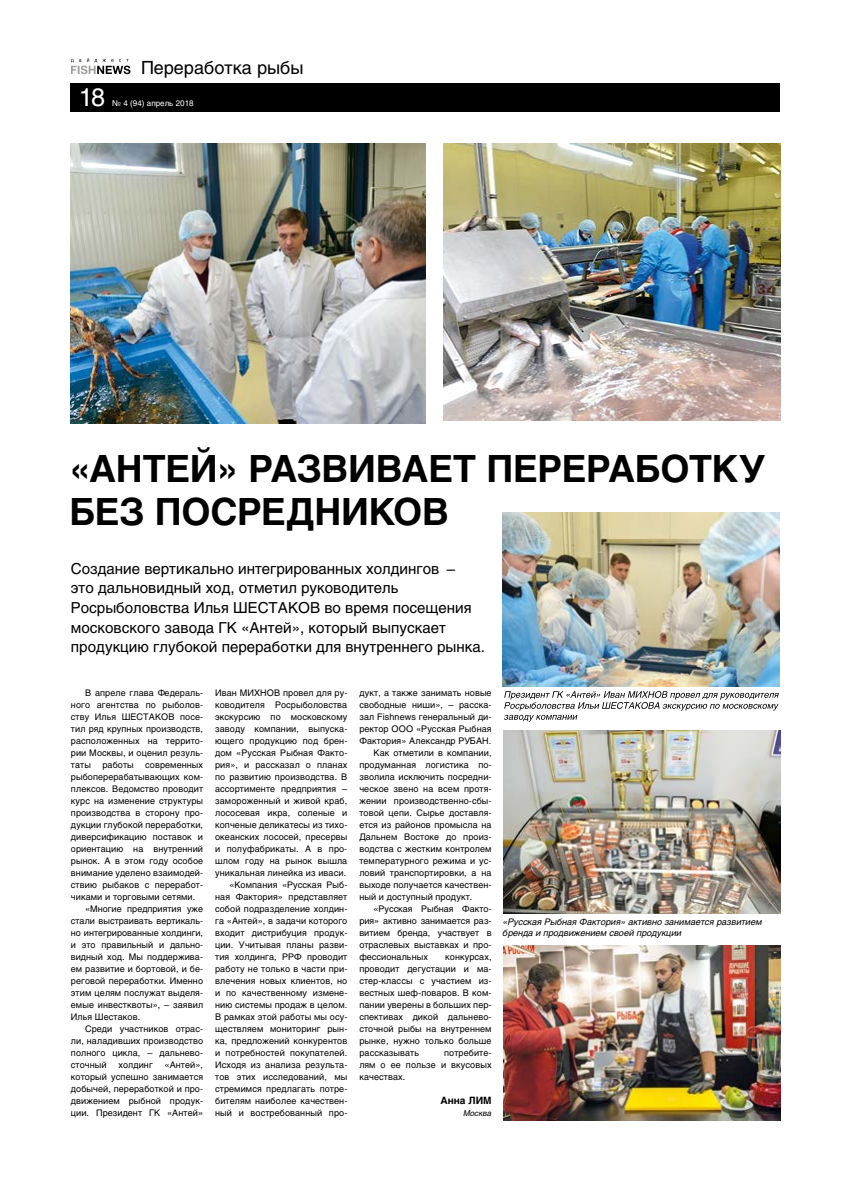
<style>
.page{position:relative;width:851px;height:1191px;background:#fff}
.page>*{position:absolute;margin:0;border:0;box-sizing:border-box;transform-origin:0 0}
.t1{font:700 37.1px/43px "Helios C";letter-spacing:-.01em;color:#000}
.t2{font:25px "Helios C";color:#fff}
.t3{font:18px "Helios C";color:#000}
.t4{font:15px/19.6px "Helios C";color:#000}
.t5{font:700 10px "Helios C";color:#000}
.t6{font:9px/12px "Helios C";letter-spacing:.01em;color:#000;text-align:justify}
.t7{font:italic 9px/11px "Helios C";color:#000}
.t8{font:8px "Helios C";color:#fff}
.t9{font:italic 8px "Helios C";color:#000}
</style>
<div class="page">
<div style="left:71px;top:83px;width:709px;height:28px;background:#000"></div>
<svg style="left:71px;top:58px;width:59px;height:16px"></svg>
<img style="left:71px;top:143px;width:354px;height:281px">
<img style="left:444px;top:143px;width:336px;height:278px">
<img style="left:503px;top:512px;width:276px;height:174px">
<img style="left:503px;top:730px;width:277px;height:183px">
<img style="left:503px;top:945px;width:277px;height:175px">
<svg style="left:504px;top:691px;width:274px;height:30px"></svg>
<h3 class="t3" style="left:141px;top:57px;width:164px">Переработка рыбы</h3>
<h2 class="t2" style="left:79px;top:82px;width:28px">18</h2>
<p class="t8" style="left:112px;top:98px;width:83px">№ 4 (94) апрель 2018</p>
<h1 class="t1" style="left:69px;top:447px;width:697px">«АНТЕЙ» РАЗВИВАЕТ ПЕРЕРАБОТКУ<br>БЕЗ ПОСРЕДНИКОВ</h1>
<p class="t4" style="left:71px;top:558px;width:415px">Создание вертикально интегрированных холдингов –<br>это дальновидный ход, отметил руководитель Росрыболовства Илья ШЕСТАКОВ во время посещения московского завода ГК «Антей», который выпускает продукцию глубокой переработки для внутреннего рынка.</p>
<p class="t6" style="left:71px;top:687px;width:134px;text-indent:14px">В апреле глава Федераль&shy;ного агентства по рыболов&shy;ству Илья ШЕСТАКОВ посе&shy;тил ряд крупных производств, расположенных на террито&shy;рии Москвы, и оценил резуль&shy;таты</p>
<p class="t6" style="left:102px;top:759px;width:33px">работы</p>
<p class="t6" style="left:145px;top:759px;width:59px">современных</p>
<p class="t6" style="left:71px;top:771px;width:134px">рыбоперерабатывающих ком-</p>
<p class="t6" style="left:71px;top:783px;width:134px">плексов. Ведомство проводит</p>
<p class="t6" style="left:71px;top:795px;width:134px">курс на изменение структуры</p>
<p class="t6" style="left:71px;top:807px;width:134px">производства в сторону про-</p>
<p class="t6" style="left:71px;top:819px;width:134px">дукции глубокой переработки,</p>
<p class="t6" style="left:71px;top:831px;width:134px">диверсификацию поставок и</p>
<p class="t6" style="left:71px;top:843px;width:134px">ориентацию на внутренний</p>
<p class="t6" style="left:71px;top:855px;width:134px">рынок. А в этом году особое</p>
<p class="t6" style="left:71px;top:867px;width:134px">внимание уделено взаимодей-</p>
<p class="t6" style="left:71px;top:879px;width:134px">ствию рыбаков с переработ-</p>
<p class="t6" style="left:71px;top:891px;width:126px">чиками и торговыми сетями.</p>
<p class="t6" style="left:85px;top:903px;width:119px">«Многие предприятия уже</p>
<p class="t6" style="left:71px;top:915px;width:134px">стали выстраивать вертикаль-</p>
<p class="t6" style="left:71px;top:927px;width:134px">но интегрированные холдинги,</p>
<p class="t6" style="left:71px;top:939px;width:134px">и это правильный и дально-</p>
<p class="t6" style="left:71px;top:951px;width:134px">видный ход. Мы поддержива-</p>
<p class="t6" style="left:71px;top:963px;width:134px">ем развитие и бортовой, и бе-</p>
<p class="t6" style="left:71px;top:975px;width:134px">реговой переработки. Именно</p>
<p class="t6" style="left:71px;top:987px;width:134px">этим целям послужат выделя-</p>
<p class="t6" style="left:71px;top:999px;width:134px">емые инвестквоты», – заявил</p>
<p class="t6" style="left:71px;top:1011px;width:71px">Илья Шестаков.</p>
<p class="t6" style="left:85px;top:1023px;width:119px">Среди участников отрас-</p>
<p class="t6" style="left:71px;top:1035px;width:134px">ли, наладивших производство</p>
<p class="t6" style="left:71px;top:1047px;width:134px">полного цикла, – дальнево-</p>
<p class="t6" style="left:71px;top:1059px;width:37px">сточный</p>
<p class="t6" style="left:118px;top:1059px;width:36px">холдинг</p>
<p class="t6" style="left:71px;top:1059px;width:134px;text-indent:94px">«Антей», который успешно занимается добычей, переработкой и про&shy;движением рыбной продук&shy;ции. Президент ГК «Антей»</p>
<p class="t6" style="left:215px;top:687px;width:134px;text-align:right">Иван МИХНОВ провел для ру&shy;ководителя Росрыболовства экскурсию по московскому заводу компании, выпуска&shy;ющего продукцию под брен&shy;дом «Русская Рыбная Факто&shy;рия», и рассказал о планах по развитию производства. В ассортименте предприятия – замороженный и живой краб, лососевая икра, соленые и копченые деликатесы из тихо&shy;океанских лососей, пресервы и полуфабрикаты. А в про&shy;шлом году на рынок вышла уникальная линейка из иваси. «Компания «Русская Рыб&shy;ная Фактория» представляет собой подразделение холдин&shy;га «Антей», в задачи которого входит дистрибуция продук&shy;ции. Учитывая планы разви&shy;тия холдинга, РРФ проводит работу не только в части при&shy;влечения новых клиентов, но и по качественному измене&shy;нию системы продаж в целом.<br>В рамках этой работы мы осу&shy;ществляем мониторинг рын&shy;ка, предложений конкурентов и потребностей покупателей.<br>Исходя из анализа результа&shy;тов этих исследований, мы стремимся предлагать потре&shy;бителям наиболее качествен&shy;ный и востребованный про-</p>
<p class="t6" style="left:359px;top:687px;width:134px">дукт, а также занимать новые</p>
<p class="t6" style="left:359px;top:699px;width:134px">свободные ниши», – расска-</p>
<p class="t6" style="left:359px;top:711px;width:134px">зал Fishnews генеральный ди-</p>
<p class="t6" style="left:359px;top:723px;width:134px">ректор ООО «Русская Рыбная</p>
<p class="t6" style="left:359px;top:734px;width:133px">Фактория» Александр РУБАН.</p>
<p class="t6" style="left:373px;top:746px;width:119px">Как отметили в компании,</p>
<p class="t6" style="left:359px;top:758px;width:134px">продуманная логистика по-</p>
<p class="t6" style="left:359px;top:770px;width:134px">зволила исключить посредни-</p>
<p class="t6" style="left:359px;top:782px;width:134px">ческое звено на всем протя-</p>
<p class="t6" style="left:359px;top:794px;width:134px">жении производственно-сбы-</p>
<p class="t6" style="left:359px;top:806px;width:134px">товой цепи. Сырье доставля-</p>
<p class="t6" style="left:359px;top:818px;width:134px">ется из районов промысла на</p>
<p class="t6" style="left:359px;top:830px;width:134px">Дальнем Востоке до произ-</p>
<p class="t6" style="left:359px;top:842px;width:134px">водства с жестким контролем</p>
<p class="t6" style="left:359px;top:854px;width:134px">температурного режима и ус-</p>
<p class="t6" style="left:359px;top:866px;width:134px">ловий транспортировки, а на</p>
<p class="t6" style="left:359px;top:878px;width:134px">выходе получается качествен-</p>
<p class="t6" style="left:359px;top:890px;width:115px">ный и доступный продукт.</p>
<p class="t6" style="left:373px;top:902px;width:119px">«Русская Рыбная Факто-</p>
<p class="t6" style="left:359px;top:914px;width:134px">рия» активно занимается раз-</p>
<p class="t6" style="left:359px;top:926px;width:134px">витием бренда, участвует в</p>
<p class="t6" style="left:359px;top:938px;width:134px">отраслевых выставках и про-</p>
<p class="t6" style="left:359px;top:950px;width:70px">фессиональных</p>
<p class="t6" style="left:359px;top:950px;width:134px;text-indent:86px">конкурсах, проводит дегустации и ма&shy;стер-классы с участием из&shy;вестных шеф-поваров. В ком&shy;пании уверены в больших пер&shy;спективах дикой дальнево&shy;сточной рыбы на внутреннем рынке, нужно только больше рассказывать</p>
<p class="t6" style="left:359px;top:1046px;width:134px;text-indent:85px">потребите&shy;лям о ее пользе и вкусовых качествах.</p>
<p class="t5" style="left:440px;top:1095px;width:52px">Анна ЛИМ</p>
<p class="t9" style="left:463px;top:1108px;width:30px">Москва</p>
<p class="t7" style="left:503px;top:916px;width:261px">«Русская Рыбная Фактория» активно занимается развитием бренда и продвижением своей продукции</p>
</div>
